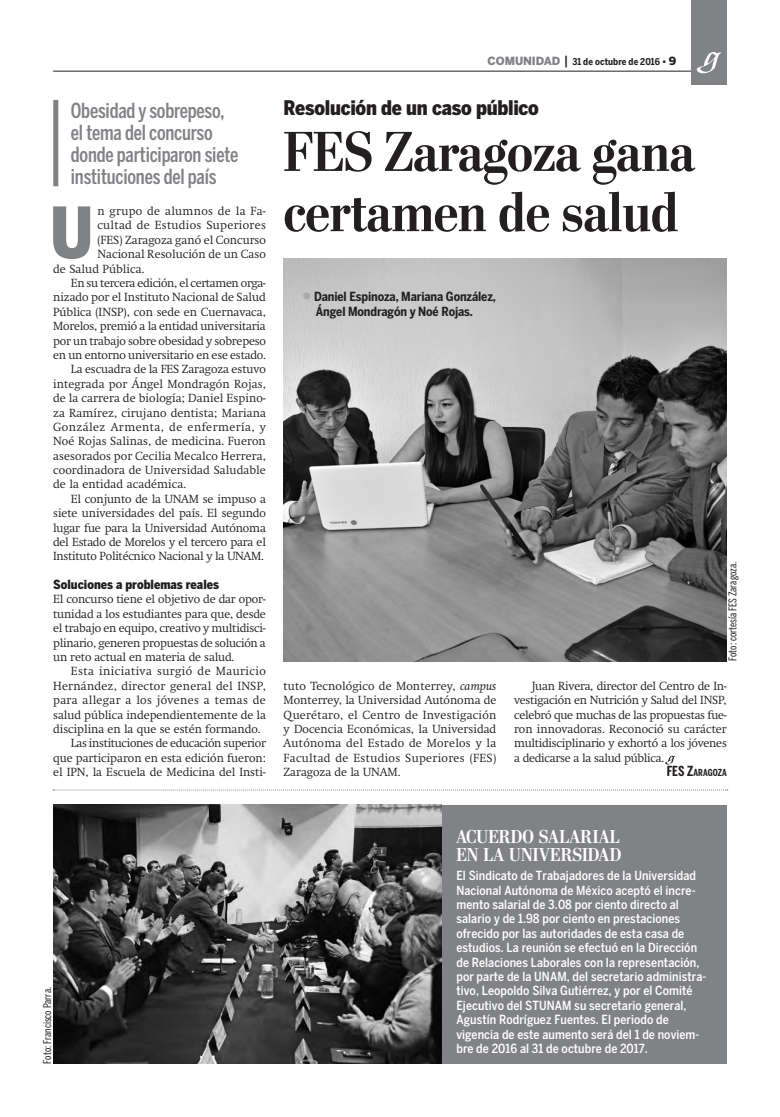
<style>
.page{position:relative;width:780px;height:1117px;background:#fff}
.page>*{position:absolute;margin:0;border:0;box-sizing:border-box;transform-origin:0 0}
._3_0_Tex_Cap_4_GRIS{font:900 69.88px "Benton Sans Cond";color:#808285}
._1_0_Cabeza_Principa{font:700 56.25px/60.2px "Stilson";color:#231f20}
._2_0_Sumario{font:500 20.62px/21.9px "Benton Sans Comp";letter-spacing:-.01em;color:#808285}
._0_0_Balazo{font:900 20px "Benton Sans Cond";letter-spacing:-.015em;color:#231f20}
._7_0_Cabeza_fotonota{font:700 18.75px/17.5px "Stilson";letter-spacing:.015em;color:#fff}
._7_1_Cuerpo_fotonota{font:500 12.5px/14.4px "Benton Sans Cond";letter-spacing:.005em;color:#fff}
.t1{font:700 12.5px/14.4px "Benton Sans Cond";letter-spacing:-.01em;color:#231f20}
._3_0_Descanso{font:900 12.5px "Benton Sans Cond";color:#231f20}
._3_0_Texto{font:300 11.62px/14.4px "Swift";color:#231f20;text-align:justify}
._3_0_Tex_s_sangria{font:300 11.62px/14.4px "Swift";letter-spacing:-.01em;color:#231f20;text-align:justify}
._3_0_Tex_Cap_4_GRIS-2{font:300 11.62px "Swift";letter-spacing:.01em;color:#231f20}
._3_0_Tex_Cap_4_GRIS-3{font:300 11.62px "Swift";letter-spacing:.03em;color:#231f20}
._4_0_Crédito_de_foto{font:10.62px "Benton Sans Comp";color:#231f20}
._4_0_Crédito_nota_in{font:700 9.62px "Benton Sans Comp";letter-spacing:.005em;color:#231f20}
._9_0_Folio_Fecha{font:700 9.38px "Benton Sans Cond";letter-spacing:.01em;color:#231f20}
.s1{font-family:"Benton Sans";font-weight:900;font-size:11.25px;color:#808285}
.s2{font-weight:500;font-size:12.5px}
.s3{font-family:"Benton Sans";font-weight:900}
.s4{font-family:"Benton Sans";font-weight:900;font-size:11.25px}
.s5{font-weight:400;font-style:italic}
.s6{font-size:13.75px}
</style>
<div class="page">
<hr style="left:53px;top:71px;width:673px;height:1px;background:#231f20">
<div style="left:691px;top:0;width:35px;height:85px;background:#808285"></div>
<svg style="left:696px;top:52px;width:26px;height:21px"></svg>
<img style="left:283px;top:258px;width:443px;height:402px">
<div style="left:53px;top:100px;width:5px;height:86px;background:#808285"></div>
<svg style="left:665px;top:755px;width:10px;height:9px"></svg>
<div style="left:441px;top:804px;width:285px;height:259px;background:#808285"></div>
<svg style="left:53px;top:789px;width:674px;height:1px"></svg>
<img style="left:53px;top:804px;width:388px;height:259px">
<svg style="left:303px;top:293px;width:7px;height:7px"></svg>
<p class="_2_0_Sumario" style="left:71px;top:100px;width:169px">Obesidad y sobrepeso, el tema del concurso donde participaron siete instituciones del país</p>
<p class="_3_0_Tex_Cap_4_GRIS" style="left:50px;top:191px;width:45px">U</p>
<p class="_3_0_Tex_Cap_4_GRIS-3" style="left:97px;top:204px;width:170px">n grupo de alumnos de la Fa-</p>
<p class="_3_0_Tex_Cap_4_GRIS-3" style="left:97px;top:218px;width:170px">cultad de Estudios Superiores</p>
<p class="_3_0_Tex_Cap_4_GRIS-2" style="left:97px;top:233px;width:170px">(FES) Zaragoza ganó el Concurso</p>
<p class="_3_0_Tex_Cap_4_GRIS-2" style="left:97px;top:247px;width:170px">Nacional Resolución de un Caso</p>
<p class="_3_0_Tex_Cap_4_GRIS-2" style="left:53px;top:262px;width:93px">de Salud Pública.</p>
<p class="_3_0_Texto" style="left:53px;top:276px;width:214px;text-indent:18px">En su tercera edición, el certamen orga&shy;nizado por el Instituto Nacional de Salud Pública (INSP), con sede en Cuernavaca, Morelos, premió a la entidad universitaria por un trabajo sobre obesidad y sobrepeso en un entorno universitario en ese estado.</p>
<p class="_3_0_Texto" style="left:53px;top:362px;width:214px;text-indent:18px">La escuadra de la FES Zaragoza estuvo integrada por Ángel Mondragón Rojas, de la carrera de biología; Daniel Espino&shy;za Ramírez, cirujano dentista; Mariana González Armenta, de enfermería, y Noé Rojas Salinas, de medicina. Fueron asesorados por Cecilia Mecalco Herrera, coordinadora de Universidad Saludable de la entidad académica.</p>
<p class="_3_0_Texto" style="left:53px;top:491px;width:214px;text-indent:18px">El conjunto de la UNAM se impuso a siete universidades del país. El segundo lugar fue para la Universidad Autónoma del Estado de Morelos y el tercero para el Instituto Politécnico Nacional y la UNAM.</p>
<p class="_3_0_Descanso" style="left:53px;top:577px;width:167px">Soluciones a problemas reales</p>
<p class="_3_0_Tex_s_sangria" style="left:53px;top:592px;width:214px">El concurso tiene el objetivo de dar opor&shy;tunidad a los estudiantes para que, desde el trabajo en equipo, creativo y multidisci&shy;plinario, generen propuestas de solución a un reto actual en materia de salud.</p>
<p class="_3_0_Texto" style="left:53px;top:664px;width:214px;text-indent:18px">Esta iniciativa surgió de Mauricio Hernández, director general del INSP, para allegar a los jóvenes a temas de salud pública independientemente de la disciplina en la que se estén formando.</p>
<p class="_3_0_Texto" style="left:53px;top:736px;width:214px;text-indent:18px">Las instituciones de educación superior que participaron en esta edición fueron: el IPN, la Escuela de Medicina del Insti-</p>
<p class="_9_0_Folio_Fecha" style="left:487px;top:56px;width:190px"><span class="s1">COMUNIDAD</span> <span class="s2">|</span> 31 de octubre de 2016 <span class="s3">•</span> <span class="s4">9</span></p>
<p class="_0_0_Balazo" style="left:283px;top:96px;width:257px">Resolución de un caso público</p>
<p class="_1_0_Cabeza_Principa" style="left:283px;top:122px;width:412px">FES Zaragoza gana certamen de salud</p>
<p class="t1" style="left:314px;top:289px;width:183px">Daniel Espinoza, Mariana González,<br>Ángel Mondragón y Noé Rojas.</p>
<p class="_4_0_Crédito_de_foto" style="left:726px;top:660px;width:101px;rotate:-90deg">Foto: cortesía FES Zaragoza.</p>
<p class="_3_0_Texto" style="left:283px;top:678px;width:214px">tuto Tecnológico de Monterrey, <span class="s5">campus </span>Monterrey, la Universidad Autónoma de Querétaro, el Centro de Investigación y Docencia Económicas, la Universidad Autónoma del Estado de Morelos y la Facultad de Estudios Superiores (FES)<br>Zaragoza de la UNAM.</p>
<p class="_3_0_Texto" style="left:514px;top:678px;width:214px;text-indent:18px">Juan Rivera, director del Centro de In&shy;vestigación en Nutrición y Salud del INSP, celebró que muchas de las propuestas fue&shy;ron innovadoras. Reconoció su carácter multidisciplinario y exhortó a los jóvenes a dedicarse a la salud pública.</p>
<p class="_4_0_Crédito_nota_in" style="left:666px;top:766px;width:62px"><span class="s6">FES Z</span>ARAGOZA</p>
<p class="_4_0_Crédito_de_foto" style="left:41px;top:1063px;width:78px;rotate:-90deg">Foto: Francisco Parra.</p>
<p class="_7_0_Cabeza_fotonota" style="left:456px;top:828px;width:166px">ACUERDO SALARIAL<br>EN LA UNIVERSIDAD</p>
<p class="_7_1_Cuerpo_fotonota" style="left:456px;top:868px;width:251px">El Sindicato de Trabajadores de la Universidad Nacional Autónoma de México aceptó el incre&shy;mento salarial de 3.08 por ciento directo al salario y de 1.98 por ciento en prestaciones ofrecido por las autoridades de esta casa de estudios. La reunión se efectuó en la Dirección de Relaciones Laborales con la representación, por parte de la UNAM, del secretario administra&shy;tivo, Leopoldo Silva Gutiérrez, y por el Comité Ejecutivo del STUNAM su secretario general, Agustín Rodríguez Fuentes. El periodo de vigencia de este aumento será del 1 de noviem&shy;bre de 2016 al 31 de octubre de 2017.</p>
</div>
